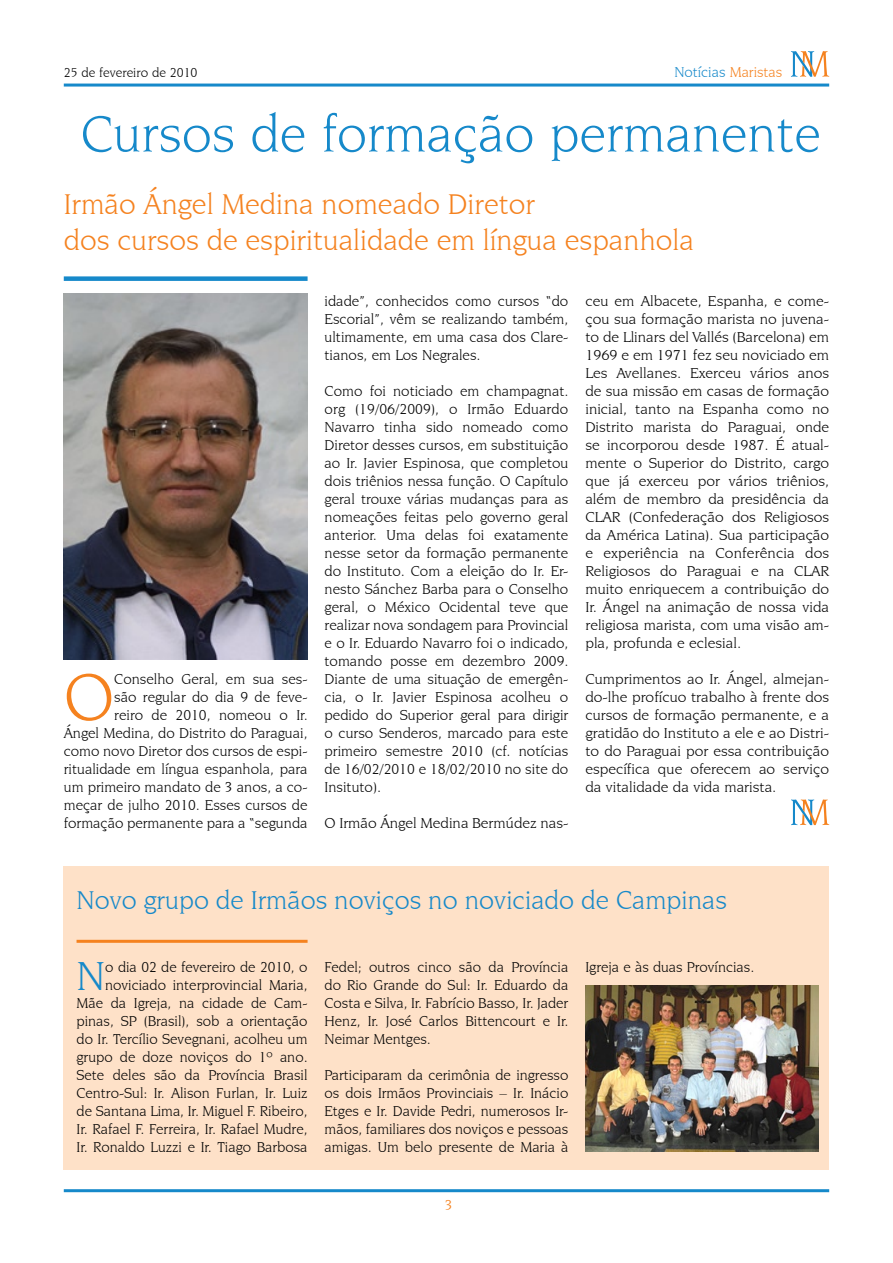
<style>
.page{position:relative;width:893px;height:1263px;background:#fff}
.page>*{position:absolute;margin:0;border:0;box-sizing:border-box;transform-origin:0 0}
.t1{font:70.05px "Novarese IT Cby BT";color:#f5821f}
.t2{font:54px "Novarese IT Cby BT";color:#1689ca}
.t3{font:42.6px "Novarese IT Cby BT";color:#1689ca}
.t4{font:30px/36px "Novarese IT Cby BT";color:#f5821f}
.t5{font:27px "Novarese IT Cby BT";color:#1689ca}
.t6{font:15px/18px "Novarese IT Cby BT";color:#000;text-align:justify}
.t7{font:15px/18px "Novarese IT Cby BT";color:#000;text-align:justify;scale:1.04 1}
.t8{font:15px "Novarese IT Cby BT";color:#1689ca}
.t9{font:13.5px "Novarese IT Cby BT";color:#000}
.s1{color:#f5821f}
</style>
<div class="page">
<hr style="left:64px;top:1189px;width:765px;height:3px;background:#1689ca">
<div style="left:64px;top:276px;width:244px;height:5px;background:#1689ca"></div>
<hr style="left:64px;top:84px;width:765px;height:3px;background:#1689ca">
<svg style="left:791px;top:51px;width:38px;height:26px"></svg>
<img style="left:64px;top:293px;width:244px;height:366px">
<svg style="left:791px;top:799px;width:38px;height:26px"></svg>
<div style="left:64px;top:866px;width:765px;height:303px;background:#fee1c8"></div>
<img style="left:585px;top:986px;width:234px;height:165px">
<hr style="left:77px;top:940px;width:231px;height:3px;background:#f5821f">
<p class="t9" style="left:64px;top:64px;width:135px">25 de fevereiro de 2010</p>
<p class="t8" style="left:674px;top:63px;width:110px">Notícias <span class="s1">Maristas</span></p>
<h2 class="t2" style="left:81px;top:102px;width:741px">Cursos de formação permanente</h2>
<h3 class="t4" style="left:64px;top:186px;width:632px">Irmão Ángel Medina nomeado Diretor<br>dos cursos de espiritualidade em língua espanhola</h3>
<p class="t6" style="left:64px;top:670px;width:245px;text-align:right">Conselho Geral, em sua ses-<br>são regular do dia 9 de feve-<br>reiro de 2010, nomeou o Ir.<br>Ángel Medina, do Distrito do Paraguai, como novo Diretor dos cursos de espi&shy;ritualidade em língua espanhola, para um primeiro mandato de 3 anos, a co&shy;meçar de julho 2010. Esses cursos de formação permanente para a “segunda</p>
<h1 class="t1" style="left:64px;top:656px;width:52px">O</h1>
<p class="t6" style="left:325px;top:292px;width:245px">idade”, conhecidos como cursos “do Escorial”, vêm se realizando também, ultimamente, em uma casa dos Clare&shy;tianos, em Los Negrales.</p>
<p class="t6" style="left:325px;top:382px;width:245px">Como foi noticiado em champagnat. org (19/06/2009), o Irmão Eduardo Navarro tinha sido nomeado como Diretor desses cursos, em substituição ao Ir. Javier Espinosa, que completou dois triênios nessa função. O Capítulo geral trouxe várias mudanças para as nomeações feitas pelo governo geral anterior. Uma delas foi exatamente nesse setor da formação permanente do Instituto. Com a eleição do Ir. Er&shy;nesto Sánchez Barba para o Conselho geral, o México Ocidental teve que realizar nova sondagem para Provincial e o Ir. Eduardo Navarro foi o indicado, tomando posse em dezembro 2009.<br>Diante de uma situação de emergên&shy;cia, o Ir. Javier Espinosa acolheu o pedido do Superior geral para dirigir o curso Senderos, marcado para este primeiro semestre 2010 (cf. notícias de 16/02/2010 e 18/02/2010 no site do Insituto).</p>
<p class="t7" style="left:325px;top:814px;width:236px">O Irmão Ángel Medina Bermúdez nas-</p>
<p class="t7" style="left:585px;top:292px;width:236px">ceu em Albacete, Espanha, e come&shy;çou sua formação marista no juvena&shy;to de Llinars del Vallés (Barcelona) em 1969 e em 1971 fez seu noviciado em Les Avellanes. Exerceu vários anos de sua missão em casas de formação inicial, tanto na Espanha como no Distrito marista do Paraguai, onde se incorporou desde 1987. É atual&shy;mente o Superior do Distrito, cargo que já exerceu por vários triênios, além de membro da presidência da CLAR (Confederação dos Religiosos da América Latina). Sua participação e experiência na Conferência dos Religiosos do Paraguai e na CLAR muito enriquecem a contribuição do Ir. Ángel na animação de nossa vida religiosa marista, com uma visão am&shy;pla, profunda e eclesial.</p>
<p class="t7" style="left:585px;top:670px;width:236px">Cumprimentos ao Ir. Ángel, almejan&shy;do-lhe profícuo trabalho à frente dos cursos de formação permanente, e a gratidão do Instituto a ele e ao Distri&shy;to do Paraguai por essa contribuição específica que oferecem ao serviço da vitalidade da vida marista.</p>
<h3 class="t5" style="left:77px;top:884px;width:652px">Novo grupo de Irmãos noviços no noviciado de Campinas</h3>
<p class="t6" style="left:77px;top:958px;width:233px;text-align:right">o dia 02 de fevereiro de 2010, o noviciado interprovincial Maria, Mãe da Igreja, na cidade de Cam&shy;pinas, SP (Brasil), sob a orientação do Ir. Tercílio Sevegnani, acolheu um grupo de doze noviços do 1º ano.<br>Sete deles são da Província Brasil Centro-Sul: Ir. Alison Furlan, Ir. Luiz de Santana Lima, Ir. Miguel F. Ribeiro, Ir. Rafael F. Ferreira, Ir. Rafael Mudre, Ir. Ronaldo Luzzi e Ir. Tiago Barbosa</p>
<p class="t6" style="left:325px;top:958px;width:245px">Fedel; outros cinco são da Província do Rio Grande do Sul: Ir. Eduardo da Costa e Silva, Ir. Fabrício Basso, Ir. Jader Henz, Ir. José Carlos Bittencourt e Ir.<br>Neimar Mentges.</p>
<h3 class="t3" style="left:77px;top:951px;width:30px">N</h3>
<p class="t6" style="left:325px;top:1066px;width:245px">Participaram da cerimônia de ingresso os dois Irmãos Provinciais – Ir. Inácio Etges e Ir. Davide Pedri, numerosos Ir&shy;mãos, familiares dos noviços e pessoas amigas. Um belo presente de Maria à</p>
<p class="t6" style="left:585px;top:958px;width:170px">Igreja e às duas Províncias.</p>
</div>
